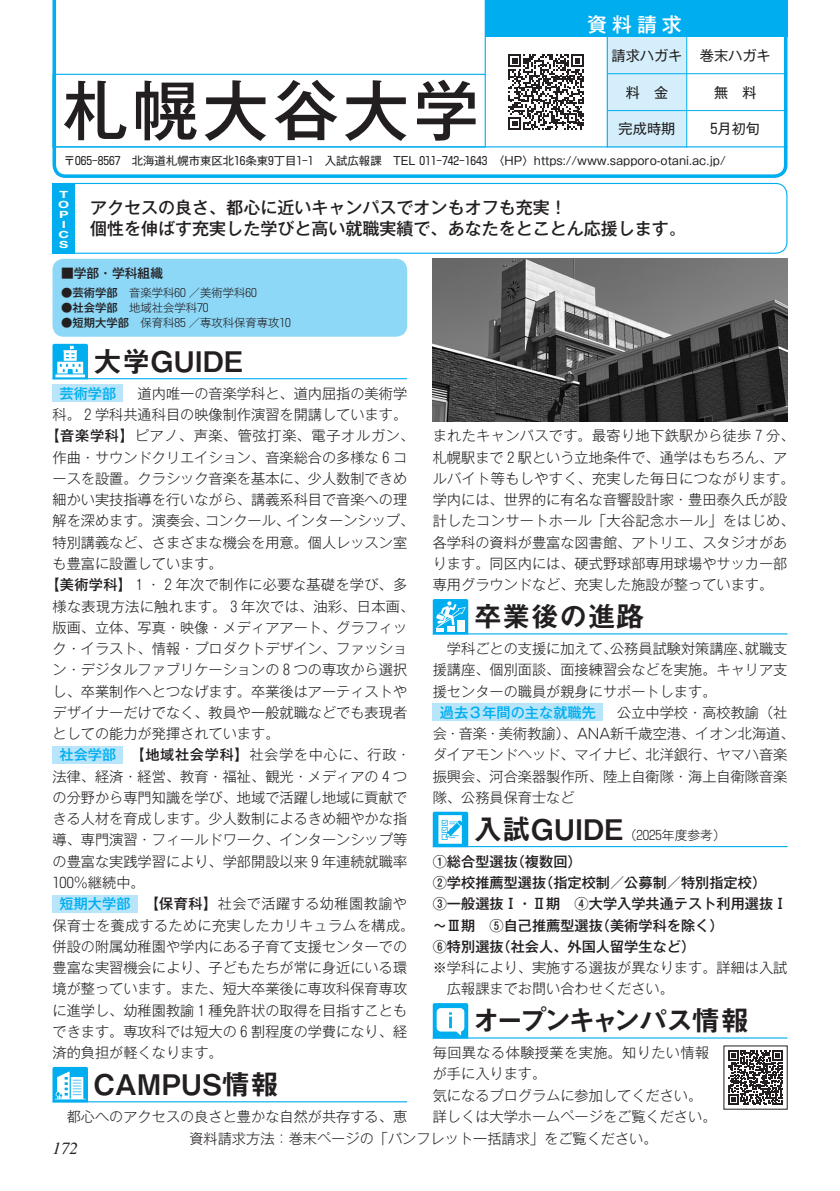
<style>
.page{position:relative;width:840px;height:1191px;background:#fff}
.page>*{position:absolute;margin:0;border:0;box-sizing:border-box;transform-origin:0 0}
.t1{font:500 65.2px "Gothic MB101 Pr 5";letter-spacing:.075em;color:#231f20}
.t2{font:28.4px "Midashi Go Pr 5 MB31";color:#231f20}
.t3{font:28.4px "Midashi Go Pr 5 MB31";letter-spacing:-.135em;color:#231f20}
.t4{font:500 19.8px "Gothic MB101 Pr 5";color:#fff}
.t5{font:500 17px "Gothic MB101 Pr 5";color:#231f20}
.t6{font:italic 17px "Times LT Std";color:#231f20}
.t7{font:300 14.2px/21.2px "Gothic MB101 Pr 5";color:#231f20}
.t8{font:500 14.2px/21.2px "Gothic MB101 Pr 5";color:#231f20}
.t9{font:300 14.2px/21.2px "Gothic MB101 Pr 5";letter-spacing:.03em;color:#231f20}
.t10{font:500 14.2px "Gothic MB101 Pr 5";color:#00aeef}
.t11{font:14.2px "Gothic MB101 Pr 5";color:#231f20}
.t12{font:500 12.8px "Gothic MB101 Pr 5";color:#231f20}
.t13{font:11.4px "Gothic MB101 Pr 5";color:#231f20}
.t14{font:300 11.4px "Gothic MB101 Pr 5";color:#231f20}
.t15{font:500 11.4px "Gothic MB101 Pr 5";color:#231f20}
.t16{font:700 10px "Helvetica Neue LT Std";color:#fff;scale:1.43 1}
.s1{font-family:"Shin Go Pr 5"}
.s2{font-weight:500}
.s3{font-weight:300}
.s4{font-family:"Shin Go Pr 5";font-weight:300}
.s5{font-family:"Gothic MB101 Pr 5";font-weight:300;font-size:12.8px}
.s6{font-family:"Shin Go Pr 5";font-weight:300;font-size:12.8px}
</style>
<div class="page">
<div style="left:52px;top:385px;width:71px;height:17px;background:#b9e5fa"></div>
<div style="left:52px;top:746px;width:71px;height:17px;background:#b9e5fa"></div>
<div style="left:52px;top:895px;width:85px;height:17px;background:#b9e5fa"></div>
<hr style="left:52px;top:378px;width:355px;height:1px;background:#00aeef">
<svg style="left:52px;top:344px;width:36px;height:35px"></svg>
<hr style="left:52px;top:1101px;width:355px;height:1px;background:#00aeef">
<svg style="left:52px;top:1067px;width:36px;height:35px"></svg>
<hr style="left:432px;top:1037px;width:355px;height:1px;background:#00aeef">
<svg style="left:432px;top:1003px;width:36px;height:35px"></svg>
<div style="left:52px;top:183px;width:735px;height:71px;border:1px solid #00aeef;border-radius:11px"></div>
<img style="left:432px;top:259px;width:355px;height:163px">
<div style="left:432px;top:704px;width:170px;height:17px;background:#b9e5fa"></div>
<hr style="left:432px;top:633px;width:355px;height:1px;background:#00aeef">
<svg style="left:432px;top:599px;width:36px;height:35px"></svg>
<div style="left:446px;top:626px;width:8px;height:6px;background:#fff"></div>
<div style="left:457px;top:621px;width:7px;height:11px;background:#fff"></div>
<svg style="left:52px;top:0;width:735px;height:178px"></svg>
<hr style="left:52px;top:146px;width:735px;height:1px;background:#00aeef">
<div style="left:52px;top:74px;width:433px;height:73px;border:1px solid #00aeef"></div>
<hr style="left:606px;top:37px;width:1px;height:110px;background:#00aeef">
<svg style="left:508px;top:54px;width:75px;height:76px"></svg>
<hr style="left:484px;top:0;width:1px;height:74px;background:#00aeef">
<div style="left:485px;top:0;width:302px;height:37px;background:#00aeef"></div>
<hr style="left:686px;top:37px;width:1px;height:110px;background:#00aeef">
<hr style="left:607px;top:73px;width:180px;height:1px;background:#00aeef">
<hr style="left:607px;top:110px;width:180px;height:1px;background:#00aeef">
<div style="left:52px;top:259px;width:355px;height:78px;background:#8dd7f7;border-radius:11px"></div>
<div style="left:52px;top:183px;width:23px;height:71px;background:#00aeef"></div>
<hr style="left:432px;top:846px;width:355px;height:1px;background:#00aeef">
<svg style="left:432px;top:811px;width:36px;height:36px"></svg>
<svg style="left:728px;top:1050px;width:54px;height:54px"></svg>
<p class="t4" style="left:587px;top:8px;width:96px">資料請求</p>
<p class="t11" style="left:699px;top:43px;width:72px">巻末ハガキ</p>
<p class="t11" style="left:713px;top:80px;width:44px">無　料</p>
<p class="t11" style="left:710px;top:117px;width:51px"><span class="s1">5</span>月初旬</p>
<p class="t11" style="left:611px;top:44px;width:72px">請求ハガキ</p>
<p class="t11" style="left:625px;top:80px;width:44px">料　金</p>
<p class="t1" style="left:63px;top:56px;width:417px">札幌大谷大学</p>
<p class="t13" style="left:64px;top:151px;width:663px">〒<span class="s1">065</span>‒<span class="s1">8567</span>　北海道札幌市東区北<span class="s1">16</span>条東<span class="s1">9</span>丁目<span class="s1">1</span>‒<span class="s1">1</span>　入試広報課　TEL <span class="s1">011</span>‒<span class="s1">742</span>‒<span class="s1">1643</span>　〈HP〉https://www.sapporo-otani.ac.jp/</p>
<p class="t11" style="left:618px;top:117px;width:58px">完成時期</p>
<p class="t16" style="left:59px;top:188px;width:8px">T</p>
<p class="t16" style="left:58px;top:198px;width:9px">O</p>
<p class="t16" style="left:59px;top:208px;width:8px">P</p>
<p class="t16" style="left:62px;top:218px;width:4px">I</p>
<p class="t16" style="left:59px;top:228px;width:9px">C</p>
<p class="t16" style="left:59px;top:238px;width:8px">S</p>
<p class="t5" style="left:90px;top:194px;width:478px">アクセスの良さ、都心に近いキャンパスでオンもオフも充実！</p>
<p class="t5" style="left:90px;top:215px;width:597px">個性を伸ばす充実した学びと高い就職実績で、あなたをとことん応援します。</p>
<p class="t12" style="left:61px;top:263px;width:104px">■学部・学科組織</p>
<p class="t14" style="left:61px;top:283px;width:197px"><span class="s2">●芸術学部　</span>音楽学科<span class="s1">60</span> ／美術学科<span class="s1">60</span></p>
<p class="t15" style="left:61px;top:298px;width:149px">●社会学部　<span class="s3">地域社会学科</span><span class="s4">70</span></p>
<p class="t14" style="left:61px;top:313px;width:231px"><span class="s2">●短期大学部　</span>保育科<span class="s1">85</span> ／専攻科保育専攻<span class="s1">10</span></p>
<p class="t2" style="left:94px;top:338px;width:151px">大学GUIDE</p>
<p class="t10" style="left:60px;top:381px;width:58px">芸術学部</p>
<p class="t7" style="left:52px;top:381px;width:356px;text-align:right">　道内唯一の音楽学科と、道内屈指の美術学<br>科。2学科共通科目の映像制作演習を開講しています。</p>
<p class="t7" style="left:52px;top:424px;width:363px;text-indent:-7px"><span class="s2">【音楽学科】</span>ピアノ、声楽、管弦打楽、電子オルガン、作曲・サウンドクリエイション、音楽総合の多様な6コースを設置。クラシック音楽を基本に、少人数制できめ細かい実技指導を行いながら、講義系科目で音楽への理解を深めます。演奏会、コンクール、インターンシップ、特別講義など、さまざまな機会を用意。個人レッスン室も豊富に設置しています。</p>
<p class="t7" style="left:52px;top:573px;width:363px;text-indent:-7px"><span class="s2">【美術学科】</span>1・2年次で制作に必要な基礎を学び、多様な表現方法に触れます。3年次では、油彩、日本画、版画、立体、写真・映像・メディアアート、グラフィック・イラスト、情報・プロダクトデザイン、ファッション・デジタルファブリケーションの8つの専攻から選択し、卒業制作へとつなげます。卒業後はアーティストやデザイナーだけでなく、教員や一般就職などでも表現者としての能力が発揮されています。</p>
<p class="t10" style="left:60px;top:743px;width:58px">社会学部</p>
<p class="t7" style="left:52px;top:743px;width:359px;text-indent:78px"><span class="s2">【地域社会学科】</span>社会学を中心に、行政・法律、経済・経営、教育・福祉、観光・メディアの4つの分野から専門知識を学び、地域で活躍し地域に貢献できる人材を育成します。少人数制によるきめ細やかな指導、専門演習・フィールドワーク、インターンシップ等の豊富な実践学習により、学部開設以来9年連続就職率<br><span class="s1">100</span>％継続中。</p>
<p class="t10" style="left:60px;top:892px;width:72px">短期大学部</p>
<p class="t7" style="left:52px;top:892px;width:363px;text-indent:92px"><span class="s2">【保育科】</span>社会で活躍する幼稚園教諭や保育士を養成するために充実したカリキュラムを構成。併設の附属幼稚園や学内にある子育て支援センターでの豊富な実習機会により、子どもたちが常に身近にいる環境が整っています。また、短大卒業後に専攻科保育専攻に進学し、幼稚園教諭1種免許状の取得を目指すこともできます。専攻科では短大の6割程度の学費になり、経済的負担が軽くなります。</p>
<p class="t2" style="left:94px;top:1061px;width:186px">CAMPUS情報</p>
<p class="t7" style="left:52px;top:1104px;width:356px">　都心へのアクセスの良さと豊かな自然が共存する、恵</p>
<p class="t7" style="left:432px;top:424px;width:363px">まれたキャンパスです。最寄り地下鉄駅から徒歩7分、札幌駅まで2駅という立地条件で、通学はもちろん、アルバイト等もしやすく、充実した毎日につながります。学内には、世界的に有名な音響設計家・豊田泰久氏が設計したコンサートホール「大谷記念ホール」をはじめ、各学科の資料が豊富な図書館、アトリエ、スタジオがあります。同区内には、硬式野球部専用球場やサッカー部専用グラウンドなど、充実した施設が整っています。</p>
<p class="t2" style="left:473px;top:593px;width:172px">卒業後の進路</p>
<p class="t7" style="left:432px;top:637px;width:356px;text-align:justify">　学科ごとの支援に加えて、公務員試験対策講座、就職支援講座、個別面談、面接練習会などを実施。キャリア支援センターの職員が親身にサポートします。</p>
<p class="t10" style="left:439px;top:700px;width:157px">過去３年間の主な就職先</p>
<p class="t7" style="left:432px;top:700px;width:363px;text-indent:170px">　公立中学校・高校教諭（社会・音楽・美術教諭）、ANA新千歳空港、イオン北海道、ダイアモンドヘッド、マイナビ、北洋銀行、ヤマハ音楽振興会、河合楽器製作所、陸上自衛隊・海上自衛隊音楽隊、公務員保育士など</p>
<p class="t2" style="left:473px;top:806px;width:253px">入試GUIDE<span class="s5">（</span><span class="s6">2025</span><span class="s5">年度参考）</span></p>
<p class="t8" style="left:432px;top:849px;width:150px">①総合型選抜（複数回）</p>
<p class="t8" style="left:432px;top:871px;width:335px">②学校推薦型選抜（指定校制／公募制／特別指定校）</p>
<p class="t8" style="left:432px;top:892px;width:356px">③一般選抜Ⅰ・Ⅱ期　④大学入学共通テスト利用選抜Ⅰ～Ⅲ期　⑤自己推薦型選抜（美術学科を除く）　</p>
<p class="t8" style="left:432px;top:934px;width:264px">⑥特別選抜（社会人、外国人留学生など）</p>
<p class="t7" style="left:446px;top:955px;width:342px;text-indent:-14px">※ 学科により、実施する選抜が異なります。詳細は入試広報課までお問い合わせください。</p>
<p class="t3" style="left:472px;top:997px;width:278px">オープンキャンパス情報</p>
<p class="t9" style="left:432px;top:1041px;width:278px">毎回異なる体験授業を実施。知りたい情報が手に入ります。</p>
<p class="t7" style="left:432px;top:1083px;width:271px">気になるプログラムに参加してください。</p>
<p class="t7" style="left:432px;top:1104px;width:285px">詳しくは大学ホームページをご覧ください。</p>
<p class="t6" style="left:52px;top:1139px;width:27px">172</p>
<p class="t7" style="left:189px;top:1126px;width:469px">資料請求方法：巻末ページの「パンフレット一括請求」をご覧ください。</p>
</div>
